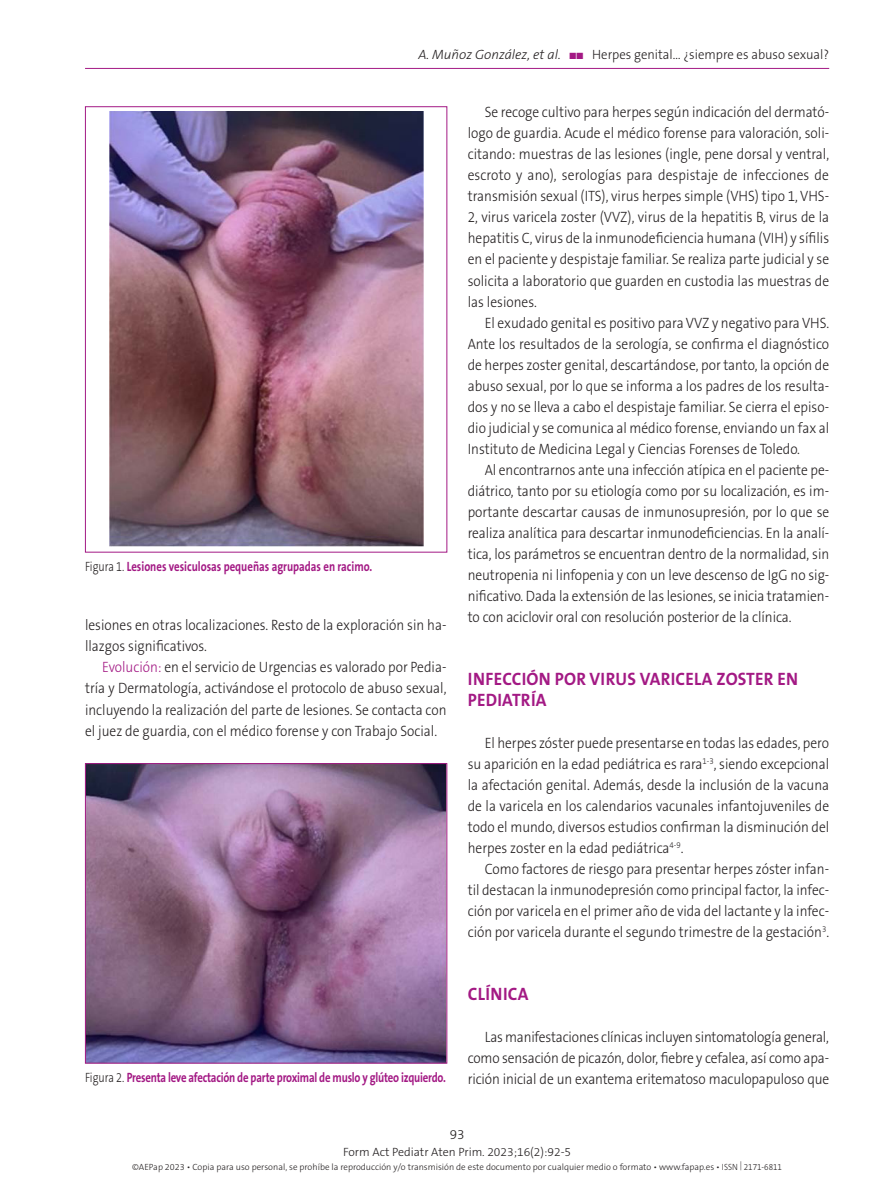
<style>
.page{position:relative;width:893px;height:1191px;background:#fff}
.page>*{position:absolute;margin:0;border:0;box-sizing:border-box;transform-origin:0 0}
._01_Ladillo_1{font:700 18px/21px "The Sans B Plus W7";letter-spacing:.015em;color:#a31984;scale:.95 1}
.t1{font:300 15px/21px "The Sans B Plus W3";color:#231f20;text-align:justify;scale:.9 1}
.t2{font:700 13.5px "The Sans B Plus W7";letter-spacing:-.02em;color:#a31984;scale:.8 1}
.t3{font:300 13.5px "The Sans B Plus W3";color:#231f20;scale:.95 1}
.t4{font:700 13.5px "The Sans B Plus W7";color:#a31984;scale:.8 1}
.t5{font:300 13.5px "The Sans B Plus W3";color:#231f20}
.t6{font:300 12px "The Sans B Plus W3";color:#231f20}
.t7{font:300 9px "The Sans B Plus W3";color:#231f20}
.s1{font-style:italic}
.s2{color:#a31984}
.s3{font-family:"The Sans B Plus W3";font-weight:300;color:#231f20}
</style>
<div class="page">
<hr style="left:85px;top:68px;width:744px;height:1px;background:#a31984">
<img style="left:109px;top:112px;width:314px;height:435px">
<img style="left:87px;top:765px;width:358px;height:296px">
<div style="left:85px;top:763px;width:362px;height:300px;border:1px solid #a31984"></div>
<p class="t3" style="left:418px;top:46px;width:434px"><span class="s1">A. Muñoz González, et al.</span> <span class="s2">■■</span> Herpes genital… ¿siempre es abuso sexual?</p>
<p class="t4" style="left:85px;top:558px;width:360px"><span class="s3">Figura 1.</span> Lesiones vesiculosas pequeñas agrupadas en racimo.</p>
<p class="t1" style="left:85px;top:615px;width:403px">lesiones en otras localizaciones. Resto de la exploración sin ha&shy;llazgos significativos.</p>
<p class="t1" style="left:85px;top:657px;width:403px;text-indent:17px"><span class="s2">Evolución:</span> en el servicio de Urgencias es valorado por Pedia&shy;tría y Dermatología, activándose el protocolo de abuso sexual, incluyendo la realización del parte de lesiones. Se contacta con el juez de guardia, con el médico forense y con Trabajo Social.</p>
<p class="t2" style="left:85px;top:1068px;width:452px"><span class="s3">Figura 2.</span> Presenta leve afectación de parte proximal de muslo y glúteo izquierdo.</p>
<p class="t1" style="left:468px;top:102px;width:403px;text-indent:17px">Se recoge cultivo para herpes según indicación del dermató&shy;logo de guardia. Acude el médico forense para valoración, soli&shy;citando: muestras de las lesiones (ingle, pene dorsal y ventral, escroto y ano), serologías para despistaje de infecciones de transmisión sexual (ITS), virus herpes simple (VHS) tipo 1, VHS-2, virus varicela zoster (VVZ), virus de la hepatitis B, virus de la hepatitis C, virus de la inmunodeficiencia humana (VIH) y sífilis en el paciente y despistaje familiar. Se realiza parte judicial y se solicita a laboratorio que guarden en custodia las muestras de las lesiones.</p>
<p class="t1" style="left:468px;top:312px;width:403px;text-indent:17px">El exudado genital es positivo para VVZ y negativo para VHS.<br>Ante los resultados de la serología, se confirma el diagnóstico de herpes zoster genital, descartándose, por tanto, la opción de abuso sexual, por lo que se informa a los padres de los resulta&shy;dos y no se lleva a cabo el despistaje familiar. Se cierra el episo&shy;dio judicial y se comunica al médico forense, enviando un fax al Instituto de Medicina Legal y Ciencias Forenses de Toledo.</p>
<p class="t1" style="left:468px;top:459px;width:403px;text-indent:17px">Al encontrarnos ante una infección atípica en el paciente pe&shy;diátrico, tanto por su etiología como por su localización, es im&shy;portante descartar causas de inmunosupresión, por lo que se realiza analítica para descartar inmunodeficiencias. En la analí&shy;tica, los parámetros se encuentran dentro de la normalidad, sin neutropenia ni linfopenia y con un leve descenso de IgG no sig&shy;nificativo. Dada la extensión de las lesiones, se inicia tratamien&shy;to con aciclovir oral con resolución posterior de la clínica.</p>
<p class="_01_Ladillo_1" style="left:468px;top:668px;width:349px">INFECCIÓN POR VIRUS VARICELA ZOSTER EN<br>PEDIATRÍA</p>
<p class="t1" style="left:468px;top:732px;width:403px;text-indent:17px">El herpes zóster puede presentarse en todas las edades, pero su aparición en la edad pediátrica es rara<sup>1-3</sup>, siendo excepcional la afectación genital. Además, desde la inclusión de la vacuna de la varicela en los calendarios vacunales infantojuveniles de todo el mundo, diversos estudios confirman la disminución del herpes zoster en la edad pediátrica<sup>4-9</sup>.</p>
<p class="t1" style="left:468px;top:858px;width:403px;text-indent:17px">Como factores de riesgo para presentar herpes zóster infan&shy;til destacan la inmunodepresión como principal factor, la infec&shy;ción por varicela en el primer año de vida del lactante y la infec&shy;ción por varicela durante el segundo trimestre de la gestación<sup>3</sup>.</p>
<p class="_01_Ladillo_1" style="left:468px;top:983px;width:65px">CLÍNICA</p>
<p class="t1" style="left:468px;top:1026px;width:403px;text-indent:17px">Las manifestaciones clínicas incluyen sintomatología general, como sensación de picazón, dolor, fiebre y cefalea, así como apa&shy;rición inicial de un exantema eritematoso maculopapuloso que</p>
<p class="t5" style="left:450px;top:1126px;width:16px">93</p>
<p class="t6" style="left:343px;top:1144px;width:230px">Form Act Pediatr Aten Prim. 2023;16(2):92-5</p>
<p class="t7" style="left:132px;top:1160px;width:651px">©AEPap 2023 • Copia para uso personal, se prohíbe la reproducción y/o transmisión de este documento por cualquier medio o formato • www.fapap.es • ISSN | 2171-6811</p>
</div>
